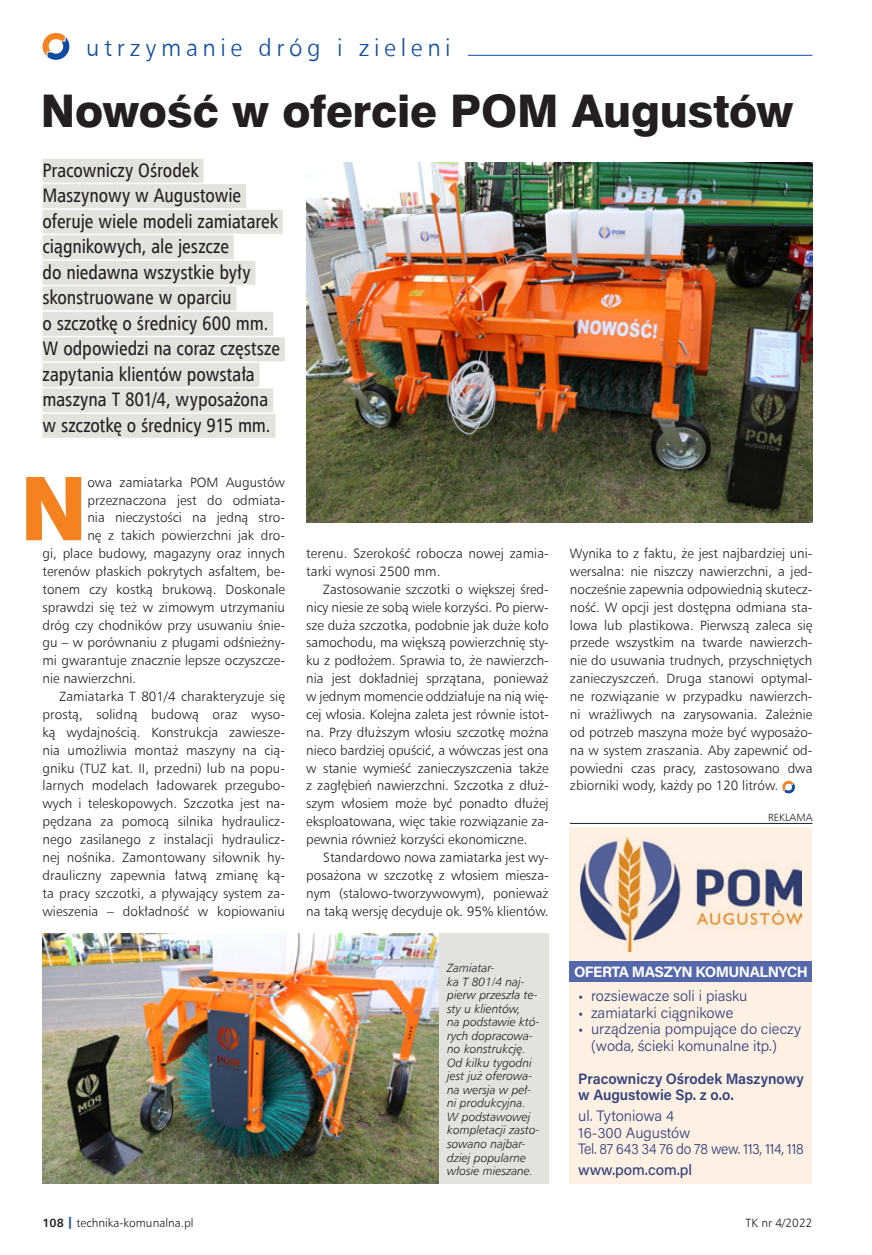
<style>
.page{position:relative;width:872px;height:1255px;background:#fff}
.page>*{position:absolute;margin:0;border:0;box-sizing:border-box;transform-origin:0 0}
.Tekst_Inicjał{font:88.05px "Swis 721 Hv EUX";color:#f58220}
.Tytul_N{font:45px "Swis 721 Hv EUX";letter-spacing:-.01em;color:#231f20}
.t1{font:24px "Humnst 777 Lt EUX";letter-spacing:.195em;color:#0d4da1}
.Lead_na_paskach_2{font:19.5px/25.5px "Humnst 777 Cn EUX";letter-spacing:-.005em;color:#231f20}
.Podpis_do_fot{font:300 15px/16.5px "Acumin Pro";color:#32427e}
.Podpis_do_fot-2{font:600 15px/16.5px "Acumin Pro";color:#32427e}
.Podpis_do_fot-3{font:300 15px "Acumin Pro";letter-spacing:-.02em;color:#32427e;scale:.94 1}
.Podpis_do_fot-4{font:700 15px "Acumin Pro";letter-spacing:-.035em;color:#fff}
.Podpis_do_fot-5{font:500 15px "Acumin Pro";color:#32427e}
.Tekst_N{font:13.5px/17.9px "Humnst 777 Lt EUX";color:#231f20;text-align:justify}
.Tekst_Inicjał-2{font:13.5px "Humnst 777 Lt EUX";color:#231f20}
.Podpis_do_fot-6{font:italic 12px/13.5px "Humnst 777 Lt EUX";color:#231f20}
.t2{font:12px "Humnst 777 Lt EUX";color:#231f20}
.Tekst_N-2{font:10.5px "Humnst 777 Lt EUX";color:#231f20}
.s1{font-family:"Humnst 777 EUX";font-weight:700}
.s2{font-family:"Humnst 777 X Blk EUX";color:#0d4da1}
</style>
<div class="page">
<svg style="left:782px;top:780px;width:13px;height:14px"></svg>
<div style="left:43px;top:159px;width:160px;height:24px;background:#e3e2dd"></div>
<div style="left:43px;top:184px;width:203px;height:24px;background:#e3e2dd"></div>
<div style="left:43px;top:210px;width:240px;height:24px;background:#e3e2dd"></div>
<div style="left:43px;top:235px;width:191px;height:24px;background:#e3e2dd"></div>
<div style="left:43px;top:261px;width:212px;height:24px;background:#e3e2dd"></div>
<div style="left:43px;top:286px;width:193px;height:24px;background:#e3e2dd"></div>
<div style="left:43px;top:312px;width:230px;height:24px;background:#e3e2dd"></div>
<div style="left:43px;top:337px;width:242px;height:24px;background:#e3e2dd"></div>
<div style="left:43px;top:363px;width:217px;height:24px;background:#e3e2dd"></div>
<div style="left:43px;top:388px;width:230px;height:24px;background:#e3e2dd"></div>
<div style="left:43px;top:414px;width:232px;height:24px;background:#e3e2dd"></div>
<img style="left:43px;top:933px;width:396px;height:250px">
<div style="left:439px;top:933px;width:110px;height:250px;background:#e3e2dd"></div>
<div style="left:570px;top:981px;width:242px;height:202px;background:#fef0e2"></div>
<div style="left:570px;top:826px;width:242px;height:135px;background:#fef0e2"></div>
<div style="left:570px;top:961px;width:242px;height:20px;background:#5568ac"></div>
<img style="left:580px;top:836px;width:221px;height:115px">
<hr style="left:570px;top:823px;width:242px;height:1px;background:#231f20">
<img style="left:306px;top:162px;width:506px;height:360px">
<svg style="left:42px;top:33px;width:28px;height:27px"></svg>
<hr style="left:468px;top:55px;width:344px;height:1px;background:#0d4da1">
<h3 class="t1" style="left:86px;top:33px;width:366px">utrzymanie dróg i zieleni</h3>
<p class="Tytul_N" style="left:41px;top:84px;width:754px">Nowość w ofercie POM Augustów</p>
<p class="Lead_na_paskach_2" style="left:43px;top:157px;width:239px">Pracowniczy Ośrodek<br>Maszynowy w Augustowie oferuje wiele modeli zamiatarek ciągnikowych, ale jeszcze<br>do niedawna wszystkie były skonstruowane w oparciu<br>o szczotkę o średnicy 600 mm.<br>W odpowiedzi na coraz częstsze zapytania klientów powstała maszyna T 801/4, wyposażona w szczotkę o średnicy 915 mm.</p>
<p class="Tekst_Inicjał" style="left:20px;top:455px;width:69px">N</p>
<p class="Tekst_Inicjał-2" style="left:87px;top:473px;width:199px">owa zamiatarka POM Augustów</p>
<p class="Tekst_Inicjał-2" style="left:87px;top:491px;width:199px">przeznaczona jest do odmiata-</p>
<p class="Tekst_Inicjał-2" style="left:87px;top:509px;width:199px">nia nieczystości na jedną stro-</p>
<p class="Tekst_Inicjał-2" style="left:87px;top:527px;width:199px">nę z takich powierzchni jak dro-</p>
<p class="Tekst_Inicjał-2" style="left:43px;top:545px;width:244px">gi, place budowy, magazyny oraz innych</p>
<p class="Tekst_Inicjał-2" style="left:43px;top:563px;width:244px">terenów płaskich pokrytych asfaltem, be-</p>
<p class="Tekst_Inicjał-2" style="left:43px;top:581px;width:244px">tonem czy kostką brukową. Doskonale</p>
<p class="Tekst_Inicjał-2" style="left:43px;top:598px;width:244px">sprawdzi się też w zimowym utrzymaniu</p>
<p class="Tekst_Inicjał-2" style="left:43px;top:616px;width:244px">dróg czy chodników przy usuwaniu śnie-</p>
<p class="Tekst_Inicjał-2" style="left:43px;top:634px;width:244px">gu – w porównaniu z pługami odśnieżny-</p>
<p class="Tekst_Inicjał-2" style="left:43px;top:652px;width:244px">mi gwarantuje znacznie lepsze oczyszcze-</p>
<p class="Tekst_Inicjał-2" style="left:43px;top:670px;width:95px">nie nawierzchni.</p>
<p class="Tekst_N" style="left:43px;top:687px;width:244px;text-indent:17px">Zamiatarka T 801/4 charakteryzuje się prostą, solidną budową oraz wyso&shy;ką wydajnością. Konstrukcja zawiesze&shy;nia umożliwia montaż maszyny na cią&shy;gniku (TUZ kat. II, przedni) lub na popu&shy;larnych modelach ładowarek przegubo&shy;wych i teleskopowych. Szczotka jest na&shy;pędzana za pomocą silnika hydraulicz&shy;nego zasilanego z instalacji hydraulicz&shy;nej nośnika. Zamontowany siłownik hy&shy;drauliczny zapewnia łatwą zmianę ką&shy;ta pracy szczotki, a pływający system za&shy;wieszenia – dokładność w kopiowaniu</p>
<p class="Tekst_N" style="left:306px;top:544px;width:244px">terenu. Szerokość robocza nowej zamia&shy;tarki wynosi 2500 mm.</p>
<p class="Tekst_N" style="left:306px;top:580px;width:244px;text-indent:17px">Zastosowanie szczotki o większej śred&shy;nicy niesie ze sobą wiele korzyści. Po pierw&shy;sze duża szczotka, podobnie jak duże koło samochodu, ma większą powierzchnię sty&shy;ku z podłożem. Sprawia to, że nawierzch&shy;nia jest dokładniej sprzątana, ponieważ w jednym momencie oddziałuje na nią wię&shy;cej włosia. Kolejna zaleta jest równie istot&shy;na. Przy dłuższym włosiu szczotkę można nieco bardziej opuścić, a wówczas jest ona w stanie wymieść zanieczyszczenia także z zagłębień nawierzchni. Szczotka z dłuż&shy;szym włosiem może być ponadto dłużej eksploatowana, więc takie rozwiązanie za&shy;pewnia również korzyści ekonomiczne.</p>
<p class="Tekst_N" style="left:306px;top:848px;width:244px;text-indent:17px">Standardowo nowa zamiatarka jest wy&shy;posażona w szczotkę z włosiem miesza&shy;nym (stalowo-tworzywowym), ponieważ na taką wersję decyduje ok. 95% klientów.</p>
<p class="Podpis_do_fot-6" style="left:447px;top:961px;width:94px">Zamiatar-<br>ka T 801/4 naj&shy;pierw przeszła te&shy;sty u klientów,<br>na podstawie któ&shy;rych dopracowa&shy;no konstrukcję.<br>Od kilku tygodni jest już oferowa&shy;na wersja w peł&shy;ni produkcyjna.<br>W podstawowej kompletacji zasto&shy;sowano najbar&shy;dziej popularne włosie mieszane.</p>
<p class="Tekst_N" style="left:570px;top:544px;width:244px">Wynika to z faktu, że jest najbardziej uni&shy;wersalna: nie niszczy nawierzchni, a jed&shy;nocześnie zapewnia odpowiednią skutecz&shy;ność. W opcji jest dostępna odmiana sta&shy;lowa lub plastikowa. Pierwszą zaleca się przede wszystkim na twarde nawierzch&shy;nie do usuwania trudnych, przyschniętych zanieczyszczeń. Druga stanowi optymal&shy;ne rozwiązanie w przypadku nawierzch&shy;ni wrażliwych na zarysowania. Zależnie od potrzeb maszyna może być wyposażo&shy;na w system zraszania. Aby zapewnić od&shy;powiedni czas pracy, zastosowano dwa zbiorniki wody, każdy po 120 litrów.</p>
<p class="Tekst_N-2" style="left:768px;top:811px;width:46px">REKLAMA</p>
<p class="Podpis_do_fot-4" style="left:574px;top:961px;width:235px">OFERTA MASZYN KOMUNALNYCH</p>
<p class="Podpis_do_fot" style="left:578px;top:987px;width:170px">• rozsiewacze soli i piasku</p>
<p class="Podpis_do_fot" style="left:578px;top:1003px;width:157px">• zamiatarki ciągnikowe</p>
<p class="Podpis_do_fot" style="left:591px;top:1020px;width:212px;text-indent:-13px">• urządzenia pompujące do cieczy (woda, ścieki komunalne itp.)</p>
<p class="Podpis_do_fot-2" style="left:578px;top:1069px;width:227px">Pracowniczy Ośrodek Maszynowy w Augustowie Sp. z o.o.</p>
<p class="Podpis_do_fot" style="left:578px;top:1107px;width:97px">ul. Tytoniowa 4</p>
<p class="Podpis_do_fot" style="left:578px;top:1123px;width:114px">16‑300 Augustów</p>
<p class="Podpis_do_fot-3" style="left:578px;top:1138px;width:241px">Tel. 87 643 34 76 do 78 wew. 113, 114, 118</p>
<p class="Podpis_do_fot-5" style="left:578px;top:1159px;width:115px">www.pom.com.pl</p>
<p class="t2" style="left:43px;top:1215px;width:153px"><span class="s1">108</span> <span class="s2">|</span> technika-komunalna.pl</p>
<p class="t2" style="left:745px;top:1215px;width:68px">TK nr 4/2022</p>
</div>
